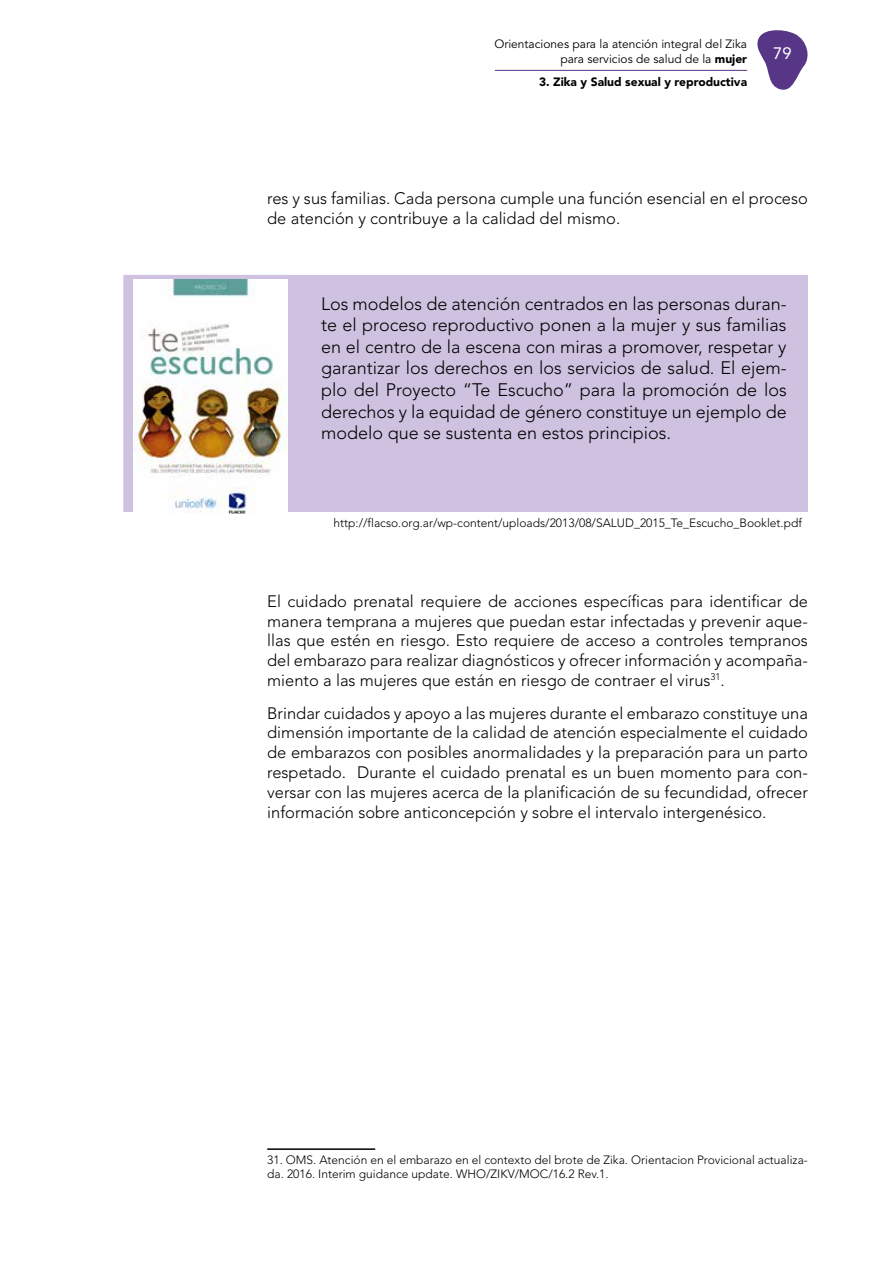
<style>
.page{position:relative;width:893px;height:1263px;background:#fff}
.page>*{position:absolute;margin:0;border:0;box-sizing:border-box;transform-origin:0 0}
.t1{font:300 18px/21.6px "Avenir";color:#000;text-align:justify}
.t2{font:300 16.5px/19.8px "Avenir";color:#000;text-align:justify}
.t3{font:16.5px "Avenir";color:#fff}
.t4{font:300 12px/14.4px "Avenir";color:#000}
.t5{font:12px/14.4px "Avenir";color:#000;text-align:right}
.t6{font:900 12px "Avenir";color:#000}
.s1{font-weight:900}
</style>
<div class="page">
<svg style="left:757px;top:30px;width:51px;height:60px"></svg>
<hr style="left:495px;top:70px;width:252px;height:1px;background:#573687">
<div style="left:123px;top:275px;width:685px;height:237px;background:#cfc2e0"></div>
<hr style="left:267px;top:1148px;width:108px;height:2px;background:#000">
<img style="left:134px;top:280px;width:153px;height:234px">
<p class="t5" style="left:494px;top:37px;width:254px">Orientaciones para la atención integral del Zika para servicios de salud de la <span class="s1">mujer</span></p>
<p class="t6" style="left:539px;top:74px;width:210px">3. Zika y Salud sexual y reproductiva</p>
<p class="t3" style="left:773px;top:44px;width:20px">79</p>
<p class="t2" style="left:267px;top:188px;width:542px">res y sus familias. Cada persona cumple una función esencial en el proceso de atención y contribuye a la calidad del mismo.</p>
<p class="t1" style="left:321px;top:293px;width:467px">Los modelos de atención centrados en las personas duran&shy;te el proceso reproductivo ponen a la mujer y sus familias en el centro de la escena con miras a promover, respetar y garantizar los derechos en los servicios de salud. El ejem&shy;plo del Proyecto “Te Escucho” para la promoción de los derechos y la equidad de género constituye un ejemplo de modelo que se sustenta en estos principios.</p>
<p class="t4" style="left:334px;top:516px;width:470px">http://flacso.org.ar/wp-content/uploads/2013/08/SALUD_2015_Te_Escucho_Booklet.pdf</p>
<p class="t2" style="left:267px;top:591px;width:542px">El cuidado prenatal requiere de acciones específicas para identificar de manera temprana a mujeres que puedan estar infectadas y prevenir aque&shy;llas que estén en riesgo. Esto requiere de acceso a controles tempranos del embarazo para realizar diagnósticos y ofrecer información y acompaña&shy;miento a las mujeres que están en riesgo de contraer el virus<sup>31</sup>.</p>
<p class="t2" style="left:267px;top:703px;width:542px">Brindar cuidados y apoyo a las mujeres durante el embarazo constituye una dimensión importante de la calidad de atención especialmente el cuidado de embarazos con posibles anormalidades y la preparación para un parto respetado. Durante el cuidado prenatal es un buen momento para con&shy;versar con las mujeres acerca de la planificación de su fecundidad, ofrecer información sobre anticoncepción y sobre el intervalo intergenésico.</p>
<p class="t4" style="left:267px;top:1152px;width:542px">31. OMS. Atención en el embarazo en el contexto del brote de Zika. Orientacion Provicional actualiza&shy;da. 2016. Interim guidance update. WHO/ZIKV/MOC/16.2 Rev.1.</p>
</div>
